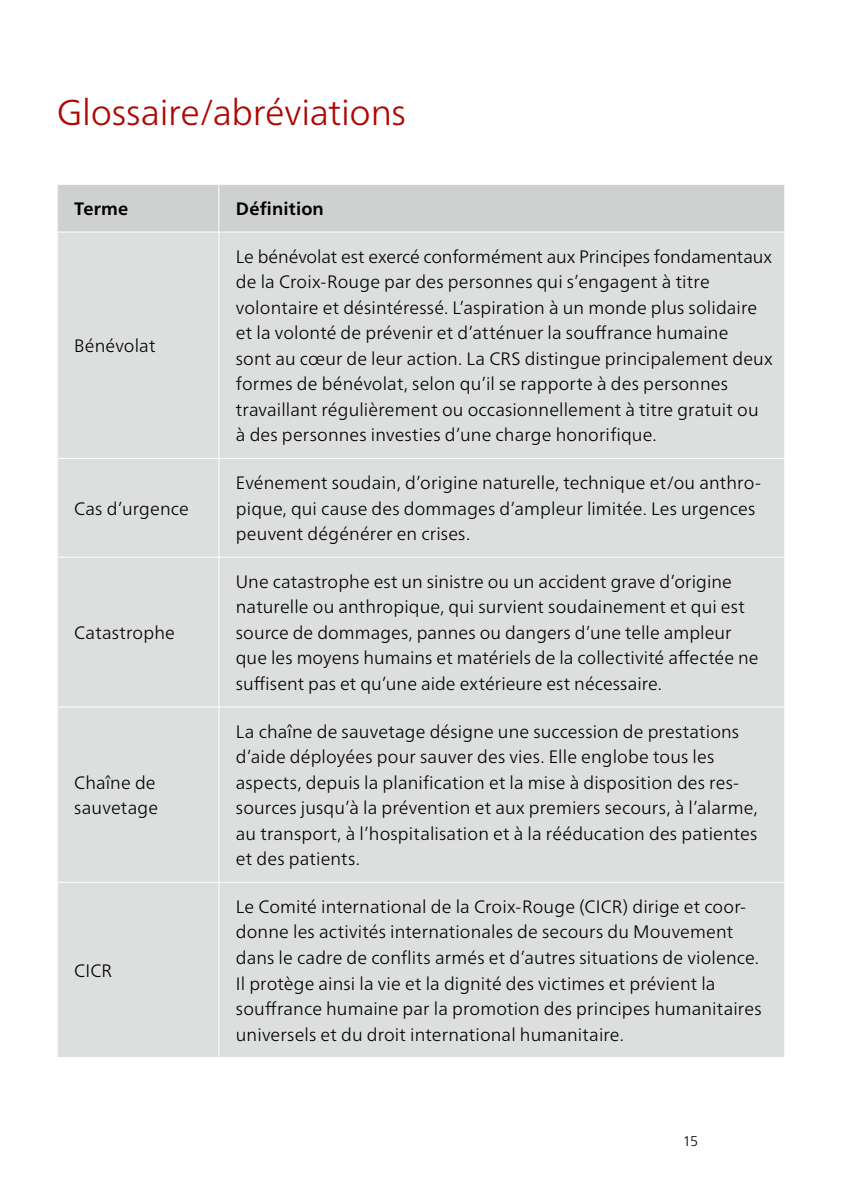
<style>
.page{position:relative;width:842px;height:1191px;background:#fff}
.page>*{position:absolute;margin:0;border:0;box-sizing:border-box;transform-origin:0 0}
.t1{font:300 36px "Frutiger Neue LTW1 G";letter-spacing:-.01em;color:#ad0600}
.t2{font:300 18px/25.6px "Frutiger Neue LTW1 G";letter-spacing:.005em;color:#000}
.t3{font:700 18px "Frutiger Neue LTW1 G";letter-spacing:.01em;color:#000}
.t4{font:300 14px "Frutiger Neue LTW1 G";color:#000}
</style>
<div class="page">
<div style="left:58px;top:185px;width:726px;height:46px;background:#cfd0d0"></div>
<div style="left:58px;top:232px;width:726px;height:825px;background:#dddede"></div>
<hr style="left:218px;top:185px;width:1px;height:46px;background:#fff">
<hr style="left:218px;top:232px;width:1px;height:226px;background:#fff">
<hr style="left:57px;top:458px;width:162px;height:1px;background:#fff">
<hr style="left:219px;top:458px;width:566px;height:1px;background:#fff">
<hr style="left:218px;top:459px;width:1px;height:97px;background:#fff">
<hr style="left:57px;top:556px;width:162px;height:1px;background:#fff">
<hr style="left:219px;top:556px;width:566px;height:1px;background:#fff">
<hr style="left:218px;top:557px;width:1px;height:149px;background:#fff">
<hr style="left:57px;top:706px;width:162px;height:1px;background:#fff">
<hr style="left:219px;top:706px;width:566px;height:1px;background:#fff">
<hr style="left:218px;top:707px;width:1px;height:174px;background:#fff">
<hr style="left:57px;top:881px;width:162px;height:1px;background:#fff">
<hr style="left:219px;top:881px;width:566px;height:1px;background:#fff">
<hr style="left:218px;top:882px;width:1px;height:175px;background:#fff">
<h1 class="t1" style="left:57px;top:90px;width:351px">Glossaire/abréviations</h1>
<p class="t3" style="left:74px;top:198px;width:56px">Terme</p>
<p class="t3" style="left:236px;top:198px;width:90px">Définition</p>
<p class="t2" style="left:74px;top:333px;width:83px">Bénévolat</p>
<p class="t2" style="left:74px;top:495px;width:116px">Cas d’urgence</p>
<p class="t2" style="left:74px;top:619px;width:102px">Catastrophe</p>
<p class="t2" style="left:74px;top:769px;width:85px">Chaîne de sauvetage</p>
<p class="t2" style="left:74px;top:957px;width:39px">CICR</p>
<p class="t2" style="left:236px;top:243px;width:538px">Le bénévolat est exercé conformément aux Principes fondamentaux de la Croix-Rouge par des personnes qui s’engagent à titre volontaire et désintéressé. L’aspiration à un monde plus solidaire et la volonté de prévenir et d’atténuer la souffrance humaine<br>sont au cœur de leur action. La CRS distingue principalement deux formes de bénévolat, selon qu’il se rapporte à des personnes travaillant régulièrement ou occasionnellement à titre gratuit ou à des personnes investies d’une charge honorifique.</p>
<p class="t2" style="left:236px;top:470px;width:525px">Evénement soudain, d’origine naturelle, technique et/ou anthro&shy;pique, qui cause des dommages d’ampleur limitée. Les urgences peuvent dégénérer en crises.</p>
<p class="t2" style="left:236px;top:568px;width:524px">Une catastrophe est un sinistre ou un accident grave d’origine naturelle ou anthropique, qui survient soudainement et qui est source de dommages, pannes ou dangers d’une telle ampleur que les moyens humains et matériels de la collectivité affectée ne suffisent pas et qu’une aide extérieure est nécessaire.</p>
<p class="t2" style="left:236px;top:718px;width:523px">La chaîne de sauvetage désigne une succession de prestations d’aide déployées pour sauver des vies. Elle englobe tous les aspects, depuis la planification et la mise à disposition des res&shy;sources jusqu’à la prévention et aux premiers secours, à l’alarme, au transport, à l’hospitalisation et à la rééducation des patientes et des patients.</p>
<p class="t2" style="left:236px;top:893px;width:527px">Le Comité international de la Croix-Rouge (CICR) dirige et coor&shy;donne les activités internationales de secours du Mouvement dans le cadre de conflits armés et d’autres situations de violence.<br>Il protège ainsi la vie et la dignité des victimes et prévient la souffrance humaine par la promotion des principes humanitaires universels et du droit international humanitaire.</p>
<p class="t4" style="left:683px;top:1132px;width:17px">15</p>
</div>
